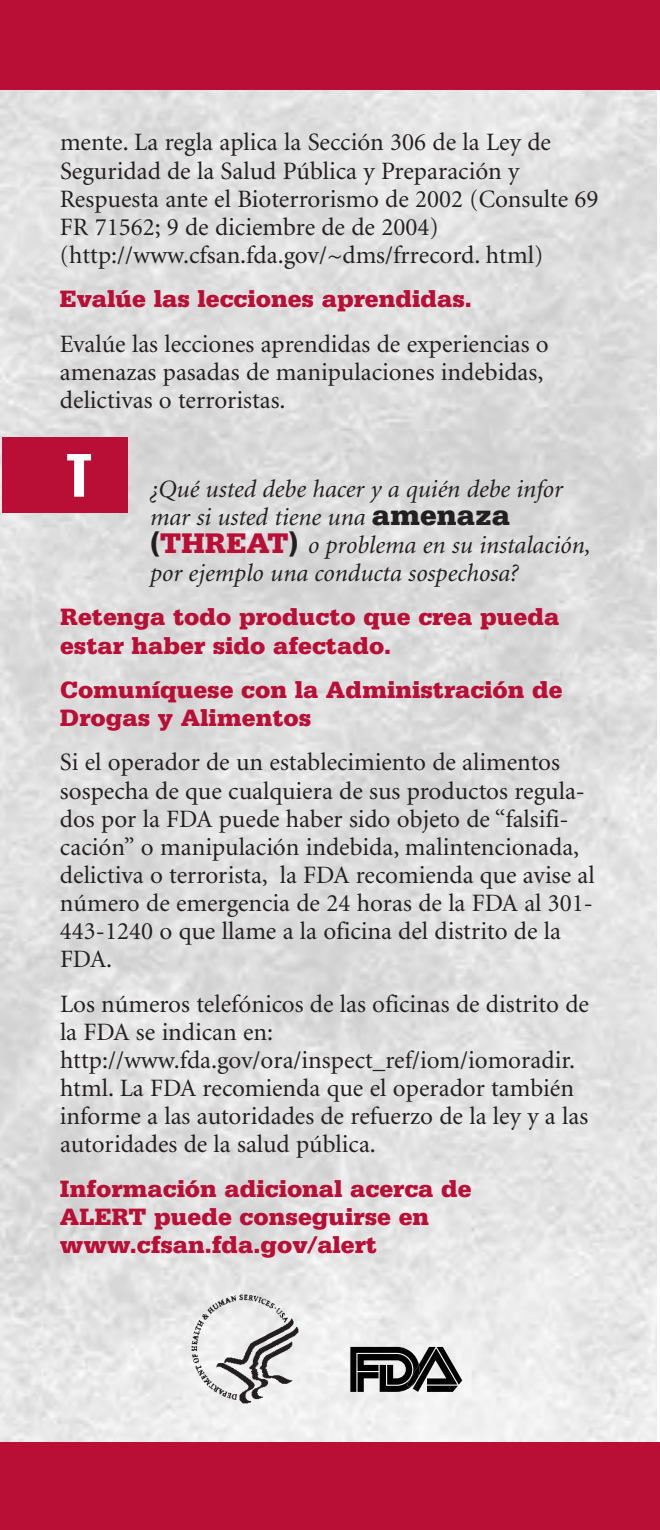
<style>
.page{position:relative;width:660px;height:1530px;background:#fff}
.page>*{position:absolute;margin:0;border:0;box-sizing:border-box;transform-origin:0 0}
.t1{font:extra-condensed 60px "Helvetica";color:#fff}
.t2{font:25px/28px "Minion";color:#231f20}
.t3{font:900 25px/28px "Serifa";color:#b90f36}
.t4{font:italic 25px/28px "Minion";color:#231f20}
.s1{font-family:"Serifa";font-weight:900;font-style:normal;font-size:30px}
.s2{font-family:"Serifa";font-weight:900;font-style:normal;font-size:30px;color:#b90f36}
</style>
<div class="page">
<div style="left:0;top:0;width:660px;height:90px;background:#b90f36"></div>
<div style="left:0;top:1442px;width:660px;height:88px;background:#b90f36"></div>
<img style="left:192px;top:1295px;width:106px;height:108px">
<div style="left:2px;top:437px;width:126px;height:76px;background:#b90f36"></div>
<svg style="left:350px;top:1347px;width:112px;height:45px"></svg>
<p class="t2" style="left:60px;top:130px;width:540px">mente. La regla aplica la Sección 306 de la Ley de Seguridad de la Salud Pública y Preparación y Respuesta ante el Bioterrorismo de 2002 (Consulte 69<br>FR 71562; 9 de diciembre de de 2004) (http://www.cfsan.fda.gov/~dms/frrecord. html)</p>
<p class="t3" style="left:60px;top:287px;width:413px">Evalúe las lecciones aprendidas.</p>
<p class="t2" style="left:60px;top:332px;width:490px">Evalúe las lecciones aprendidas de experiencias o amenazas pasadas de manipulaciones indebidas, delictivas o terroristas.</p>
<p class="t1" style="left:66px;top:454px;width:27px">T</p>
<p class="t4" style="left:150px;top:477px;width:442px">¿Qué usted debe hacer y a quién debe infor mar si usted tiene una <span class="s1">amenaza (</span><span class="s2">THREAT</span><span class="s1">)</span> o problema en su instalación, por ejemplo una conducta sospechosa?</p>
<p class="t3" style="left:60px;top:605px;width:501px">Retenga todo producto que crea pueda estar haber sido afectado.</p>
<p class="t3" style="left:60px;top:678px;width:504px">Comuníquese con la Administración de<br>Drogas y Alimentos</p>
<p class="t2" style="left:60px;top:750px;width:536px">Si el operador de un establecimiento de alimentos sospecha de que cualquiera de sus productos regula&shy;dos por la FDA puede haber sido objeto de “falsifi&shy;cación” o manipulación indebida, malintencionada, delictiva o terrorista, la FDA recomienda que avise al número de emergencia de 24 horas de la FDA al 301- 443-1240 o que llame a la oficina del distrito de la FDA.</p>
<p class="t2" style="left:60px;top:992px;width:530px">Los números telefónicos de las oficinas de distrito de la FDA se indican en: http://www.fda.gov/ora/inspect_ref/iom/iomoradir. html. La FDA recomienda que el operador también informe a las autoridades de refuerzo de la ley y a las autoridades de la salud pública.</p>
<p class="t3" style="left:60px;top:1176px;width:413px">Información adicional acerca de<br>ALERT puede conseguirse en www.cfsan.fda.gov/alert</p>
</div>
